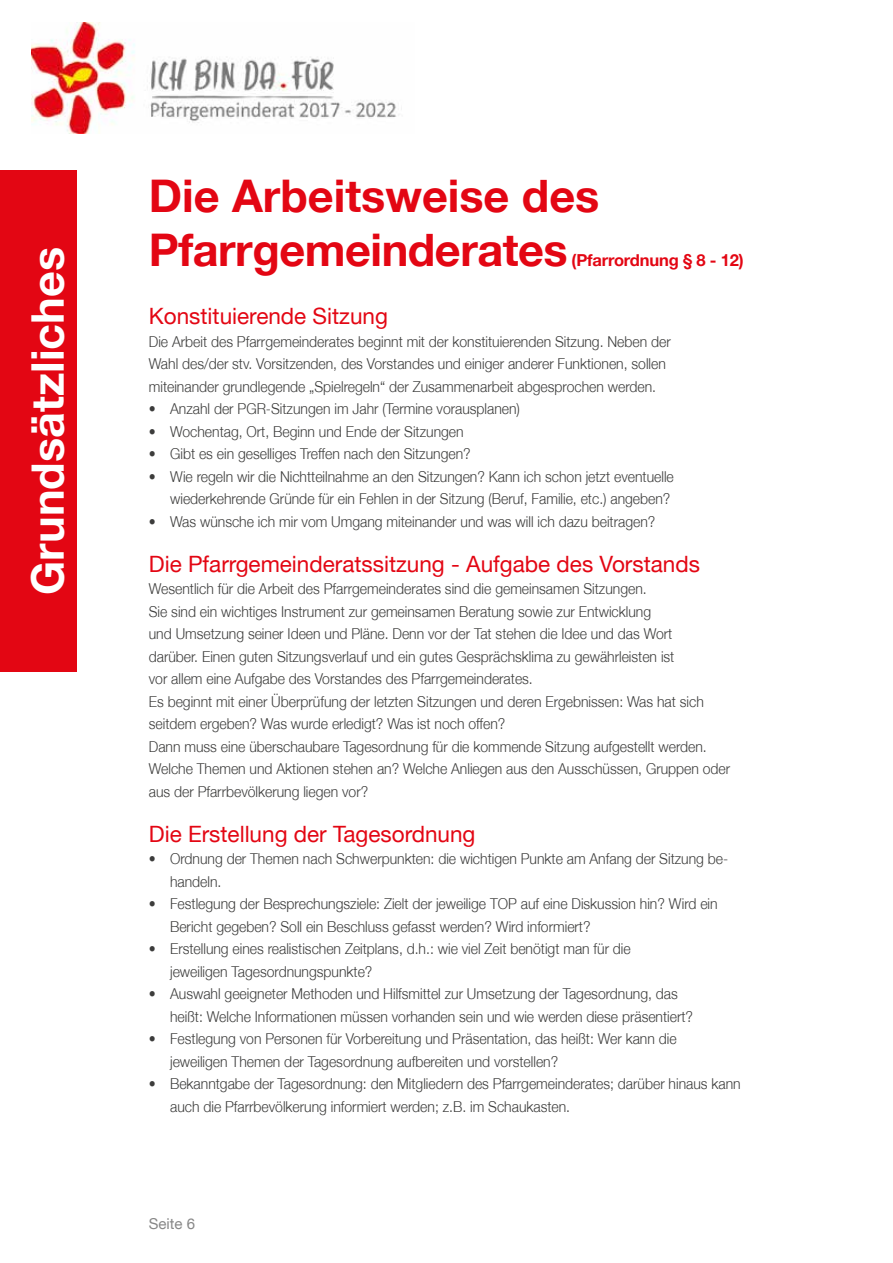
<style>
.page{position:relative;width:893px;height:1263px;background:#fff}
.page>*{position:absolute;margin:0;border:0;box-sizing:border-box;transform-origin:0 0}
.t1{font:700 45px/54px "Helvetica Neue";letter-spacing:-.01em;color:#e30613}
.t2{font:700 45px "Helvetica Neue";color:#fff}
.t3{font:22.5px "Helvetica Neue";color:#e30613}
.t4{font:700 16.5px "Helvetica Neue";letter-spacing:-.01em;color:#e30613}
.t5{font:300 15px/22.5px "Helvetica Neue";color:#3c3c3b;scale:.93 1}
.t6{font:15px "Helvetica Neue";color:#878787}
</style>
<div class="page">
<div style="left:0;top:170px;width:77px;height:502px;background:#e30613"></div>
<img style="left:32px;top:22px;width:370px;height:112px">
<h1 class="t2" style="left:20px;top:595px;width:349px;rotate:-90deg">Grundsätzliches</h1>
<h1 class="t1" style="left:149px;top:167px;width:452px">Die Arbeitsweise des<br>Pfarrgemeinderates</h1>
<p class="t4" style="left:572px;top:249px;width:174px">(Pfarrordnung § 8 - 12)</p>
<h2 class="t3" style="left:149px;top:303px;width:241px">Konstituierende Sitzung</h2>
<p class="t5" style="left:149px;top:330px;width:563px">Die Arbeit des Pfarrgemeinderates beginnt mit der konstituierenden Sitzung. Neben der<br>Wahl des/der stv. Vorsitzenden, des Vorstandes und einiger anderer Funktionen, sollen miteinander grundlegende „Spielregeln“ der Zusammenarbeit abgesprochen werden.</p>
<p class="t5" style="left:149px;top:397px;width:401px">• Anzahl der PGR-Sitzungen im Jahr (Termine vorausplanen)</p>
<p class="t5" style="left:149px;top:420px;width:340px">• Wochentag, Ort, Beginn und Ende der Sitzungen</p>
<p class="t5" style="left:149px;top:442px;width:348px">• Gibt es ein geselliges Treffen nach den Sitzungen?</p>
<p class="t5" style="left:149px;top:465px;width:566px;text-align:right">• Wie regeln wir die Nichtteilnahme an den Sitzungen? Kann ich schon jetzt eventuelle wiederkehrende Gründe für ein Fehlen in der Sitzung (Beruf, Familie, etc.) angeben?</p>
<p class="t5" style="left:149px;top:510px;width:546px">• Was wünsche ich mir vom Umgang miteinander und was will ich dazu beitragen?</p>
<h2 class="t3" style="left:149px;top:550px;width:553px">Die Pfarrgemeinderatssitzung - Aufgabe des Vorstands</h2>
<p class="t5" style="left:149px;top:577px;width:627px">Wesentlich für die Arbeit des Pfarrgemeinderates sind die gemeinsamen Sitzungen.<br>Sie sind ein wichtiges Instrument zur gemeinsamen Beratung sowie zur Entwicklung<br>und Umsetzung seiner Ideen und Pläne. Denn vor der Tat stehen die Idee und das Wort<br>darüber. Einen guten Sitzungsverlauf und ein gutes Gesprächsklima zu gewährleisten ist<br>vor allem eine Aufgabe des Vorstandes des Pfarrgemeinderates.<br>Es beginnt mit einer Überprüfung der letzten Sitzungen und deren Ergebnissen: Was hat sich seitdem ergeben? Was wurde erledigt? Was ist noch offen?<br>Dann muss eine überschaubare Tagesordnung für die kommende Sitzung aufgestellt werden.<br>Welche Themen und Aktionen stehen an? Welche Anliegen aus den Ausschüssen, Gruppen oder aus der Pfarrbevölkerung liegen vor?</p>
<h2 class="t3" style="left:149px;top:820px;width:328px">Die Erstellung der Tagesordnung</h2>
<p class="t5" style="left:170px;top:847px;width:602px;text-indent:-21px">• Ordnung der Themen nach Schwerpunkten: die wichtigen Punkte am Anfang der Sitzung be&shy;handeln.</p>
<p class="t5" style="left:170px;top:892px;width:590px;text-indent:-21px">• Festlegung der Besprechungsziele: Zielt der jeweilige TOP auf eine Diskussion hin? Wird ein<br>Bericht gegeben? Soll ein Beschluss gefasst werden? Wird informiert?</p>
<p class="t5" style="left:170px;top:937px;width:497px;text-indent:-21px">• Erstellung eines realistischen Zeitplans, d.h.: wie viel Zeit benötigt man für die jeweiligen Tagesordnungspunkte?</p>
<p class="t5" style="left:170px;top:982px;width:564px;text-indent:-21px">• Auswahl geeigneter Methoden und Hilfsmittel zur Umsetzung der Tagesordnung, das heißt: Welche Informationen müssen vorhanden sein und wie werden diese präsentiert?</p>
<p class="t5" style="left:170px;top:1027px;width:546px;text-indent:-21px">• Festlegung von Personen für Vorbereitung und Präsentation, das heißt: Wer kann die jeweiligen Themen der Tagesordnung aufbereiten und vorstellen?</p>
<p class="t5" style="left:170px;top:1072px;width:615px;text-indent:-21px">• Bekanntgabe der Tagesordnung: den Mitgliedern des Pfarrgemeinderates; darüber hinaus kann auch die Pfarrbevölkerung informiert werden; z.B. im Schaukasten.</p>
<p class="t6" style="left:149px;top:1215px;width:48px">Seite 6</p>
</div>
